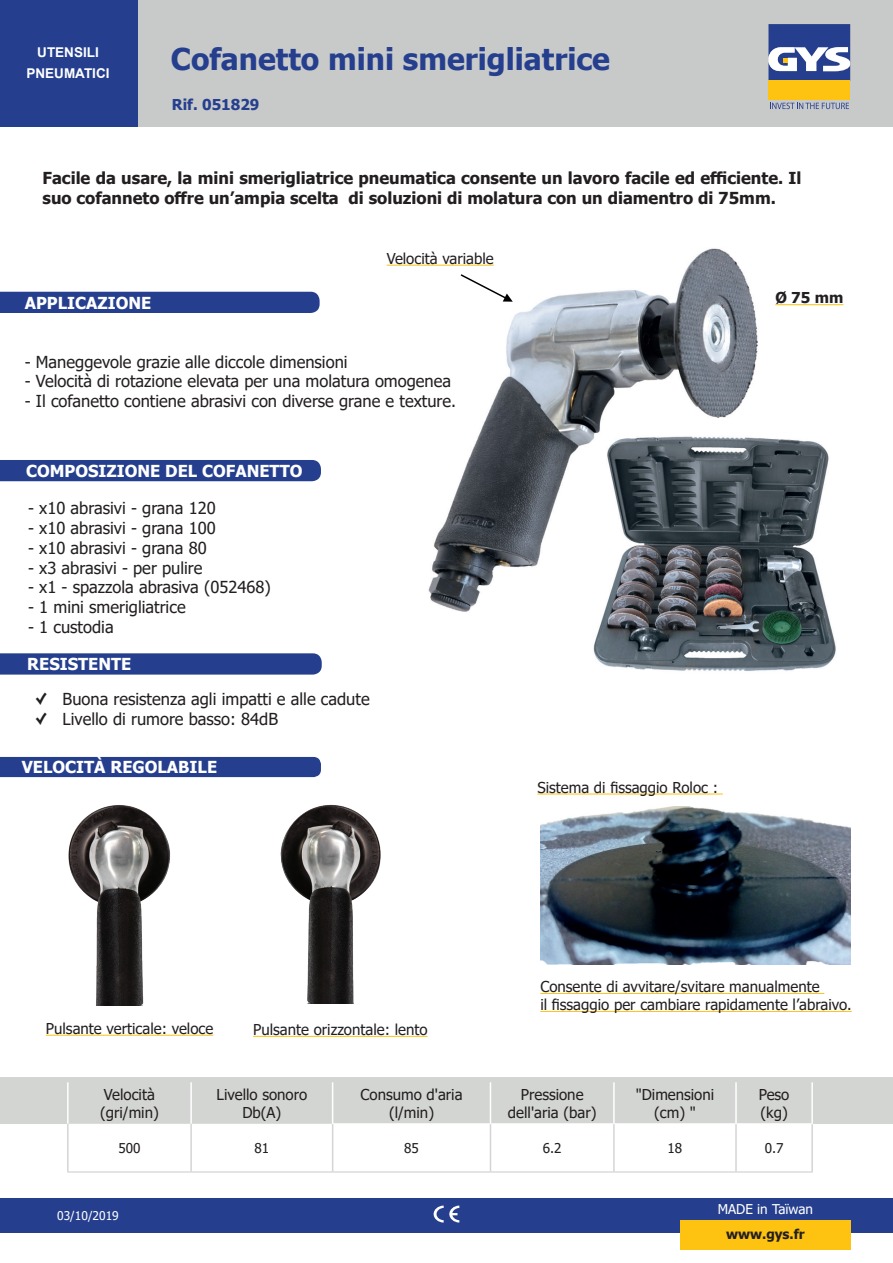
<style>
.page{position:relative;width:893px;height:1263px;background:#fff}
.page>*{position:absolute;margin:0;border:0;box-sizing:border-box;transform-origin:0 0}
.t1{font:700 30px "Tahoma";color:#253f8e}
.t2{font:16.5px/19.8px "Tahoma";color:#231f20}
.t3{font:700 16.5px/19.8px "Tahoma";color:#231f20}
.t4{font:700 16.5px "Tahoma";color:#fff}
.t5{font:15px/18px "Tahoma";color:#231f20;text-align:center}
.t6{font:700 15px "Tahoma";color:#253f8e}
.t7{font:700 15px "Tahoma";color:#231f20}
.t8{font:700 13.5px/21px "Arial";color:#fff;text-align:center}
.t9{font:13.5px "Tahoma";color:#231f20}
.t10{font:13.5px "Tahoma";color:#fff}
.t11{font:700 13.5px "Tahoma";color:#231f20}
.t12{font:12px "Tahoma";color:#fff}
</style>
<div class="page">
<div style="left:137px;top:0;width:756px;height:127px;background:#c8c9c9"></div>
<div style="left:0;top:1198px;width:893px;height:34px;background:#253f8e"></div>
<div style="left:768px;top:81px;width:82px;height:19px;background:#fec210"></div>
<svg style="left:768px;top:24px;width:82px;height:57px;background:#6475a9"></svg>
<svg style="left:770px;top:103px;width:79px;height:6px"></svg>
<div style="left:0;top:0;width:137px;height:127px;background:#253f8e"></div>
<div style="left:680px;top:1220px;width:170px;height:30px;background:#fec210"></div>
<svg style="left:0;top:653px;width:322px;height:22px;background:#2d4692"></svg>
<div style="left:0;top:757px;width:321px;height:20px;background:#253f8e"></div>
<div style="left:0;top:292px;width:320px;height:21px;background:#253f8e"></div>
<div style="left:0;top:460px;width:321px;height:21px;background:#253f8e"></div>
<svg style="left:434px;top:1205px;width:25px;height:17px"></svg>
<div style="left:0;top:1077px;width:893px;height:46px;background:#d3d5d3"></div>
<img style="left:410px;top:248px;width:434px;height:423px">
<hr style="left:190px;top:1082px;width:2px;height:42px;background:#fff">
<hr style="left:332px;top:1082px;width:1px;height:41px;background:#fff">
<hr style="left:490px;top:1082px;width:1px;height:41px;background:#fff">
<hr style="left:613px;top:1082px;width:2px;height:41px;background:#fff">
<hr style="left:735px;top:1082px;width:2px;height:41px;background:#fff">
<hr style="left:811px;top:1082px;width:2px;height:41px;background:#fff">
<hr style="left:67px;top:1082px;width:2px;height:42px;background:#fff">
<hr style="left:67px;top:1171px;width:124px;height:1px;background:#c8c9c9">
<hr style="left:191px;top:1171px;width:142px;height:1px;background:#c8c9c9">
<hr style="left:333px;top:1171px;width:157px;height:1px;background:#c8c9c9">
<hr style="left:490px;top:1171px;width:124px;height:1px;background:#c8c9c9">
<hr style="left:614px;top:1171px;width:122px;height:1px;background:#c8c9c9">
<hr style="left:736px;top:1171px;width:77px;height:1px;background:#c8c9c9">
<hr style="left:67px;top:1124px;width:2px;height:47px;background:#d3d5d3">
<hr style="left:190px;top:1124px;width:2px;height:47px;background:#d3d5d3">
<hr style="left:332px;top:1124px;width:1px;height:47px;background:#d3d5d3">
<hr style="left:490px;top:1124px;width:1px;height:47px;background:#d3d5d3">
<hr style="left:613px;top:1124px;width:2px;height:47px;background:#d3d5d3">
<hr style="left:735px;top:1124px;width:2px;height:47px;background:#d3d5d3">
<hr style="left:811px;top:1124px;width:2px;height:47px;background:#d3d5d3">
<hr style="left:775px;top:304px;width:68px;height:1px;background:#fec210">
<hr style="left:387px;top:265px;width:107px;height:1px;background:#fec210">
<svg style="left:460px;top:274px;width:53px;height:28px"></svg>
<hr style="left:537px;top:794px;width:186px;height:1px;background:#fec210">
<img style="left:540px;top:807px;width:310px;height:157px">
<img style="left:280px;top:804px;width:101px;height:199px">
<img style="left:68px;top:805px;width:102px;height:201px">
<hr style="left:46px;top:1035px;width:167px;height:1px;background:#fec210">
<hr style="left:253px;top:1036px;width:175px;height:1px;background:#fec210">
<hr style="left:540px;top:993px;width:284px;height:1px;background:#fec210">
<hr style="left:540px;top:1011px;width:312px;height:1px;background:#fec210">
<p class="t8" style="left:27px;top:42px;width:85px">UTENSILI<br>PNEUMATICI</p>
<h1 class="t1" style="left:171px;top:38px;width:441px">Cofanetto mini smerigliatrice</h1>
<p class="t6" style="left:172px;top:94px;width:89px">Rif. 051829</p>
<p class="t3" style="left:43px;top:169px;width:760px">Facile da usare, la mini smerigliatrice pneumatica consente un lavoro facile ed efficiente. Il suo cofanneto offre un’ampia scelta di soluzioni di molatura con un diamentro di 75mm.</p>
<p class="t4" style="left:25px;top:291px;width:128px">APPLICAZIONE</p>
<p class="t5" style="left:387px;top:250px;width:109px">Velocità variable</p>
<p class="t2" style="left:25px;top:353px;width:324px">- Maneggevole grazie alle diccole dimensioni</p>
<p class="t2" style="left:25px;top:372px;width:428px">- Velocità di rotazione elevata per una molatura omogenea</p>
<p class="t2" style="left:25px;top:392px;width:433px">- Il cofanetto contiene abrasivi con diverse grane e texture.</p>
<p class="t4" style="left:26px;top:459px;width:278px">COMPOSIZIONE DEL COFANETTO</p>
<p class="t2" style="left:28px;top:499px;width:189px">- x10 abrasivi - grana 120</p>
<p class="t2" style="left:28px;top:519px;width:189px">- x10 abrasivi - grana 100</p>
<p class="t2" style="left:28px;top:539px;width:180px">- x10 abrasivi - grana 80</p>
<p class="t2" style="left:28px;top:559px;width:176px">- x3 abrasivi - per pulire</p>
<p class="t2" style="left:28px;top:578px;width:244px">- x1 - spazzola abrasiva (052468)</p>
<p class="t2" style="left:28px;top:598px;width:159px">- 1 mini smerigliatrice</p>
<p class="t2" style="left:28px;top:618px;width:87px">- 1 custodia</p>
<p class="t4" style="left:27px;top:653px;width:106px">RESISTENTE</p>
<p class="t2" style="left:63px;top:690px;width:309px">Buona resistenza agli impatti e alle cadute<br>Livello di rumore basso: 84dB</p>
<p class="t4" style="left:22px;top:755px;width:197px">VELOCITÀ REGOLABILE</p>
<p class="t5" style="left:537px;top:779px;width:182px">Sistema di fissaggio Roloc :</p>
<p class="t7" style="left:775px;top:287px;width:70px">Ø 75 mm</p>
<p class="t5" style="left:46px;top:1020px;width:169px">Pulsante verticale: veloce</p>
<p class="t5" style="left:253px;top:1021px;width:176px">Pulsante orizzontale: lento</p>
<p class="t5" style="left:540px;top:978px;width:313px;text-align:left">Consente di avvitare/svitare manualmente<br>il fissaggio per cambiare rapidamente l’abraivo.</p>
<p class="t5" style="left:100px;top:1086px;width:60px;text-align:left">Velocità (gri/min)</p>
<p class="t5" style="left:217px;top:1086px;width:92px">Livello sonoro<br>Db(A)</p>
<p class="t5" style="left:361px;top:1086px;width:104px">Consumo d'aria (l/min)</p>
<p class="t5" style="left:508px;top:1086px;width:90px">Pressione dell'aria (bar)</p>
<p class="t5" style="left:636px;top:1086px;width:80px">"Dimensioni (cm) "</p>
<p class="t5" style="left:759px;top:1086px;width:32px;text-align:left">Peso (kg)</p>
<p class="t9" style="left:118px;top:1139px;width:24px">500</p>
<p class="t9" style="left:254px;top:1139px;width:16px">81</p>
<p class="t9" style="left:404px;top:1139px;width:16px">85</p>
<p class="t9" style="left:543px;top:1139px;width:20px">6.2</p>
<p class="t9" style="left:668px;top:1139px;width:16px">18</p>
<p class="t9" style="left:765px;top:1139px;width:20px">0.7</p>
<p class="t12" style="left:57px;top:1207px;width:63px">03/10/2019</p>
<p class="t10" style="left:718px;top:1200px;width:97px">MADE in Taïwan</p>
<p class="t11" style="left:726px;top:1225px;width:80px">www.gys.fr</p>
</div>
